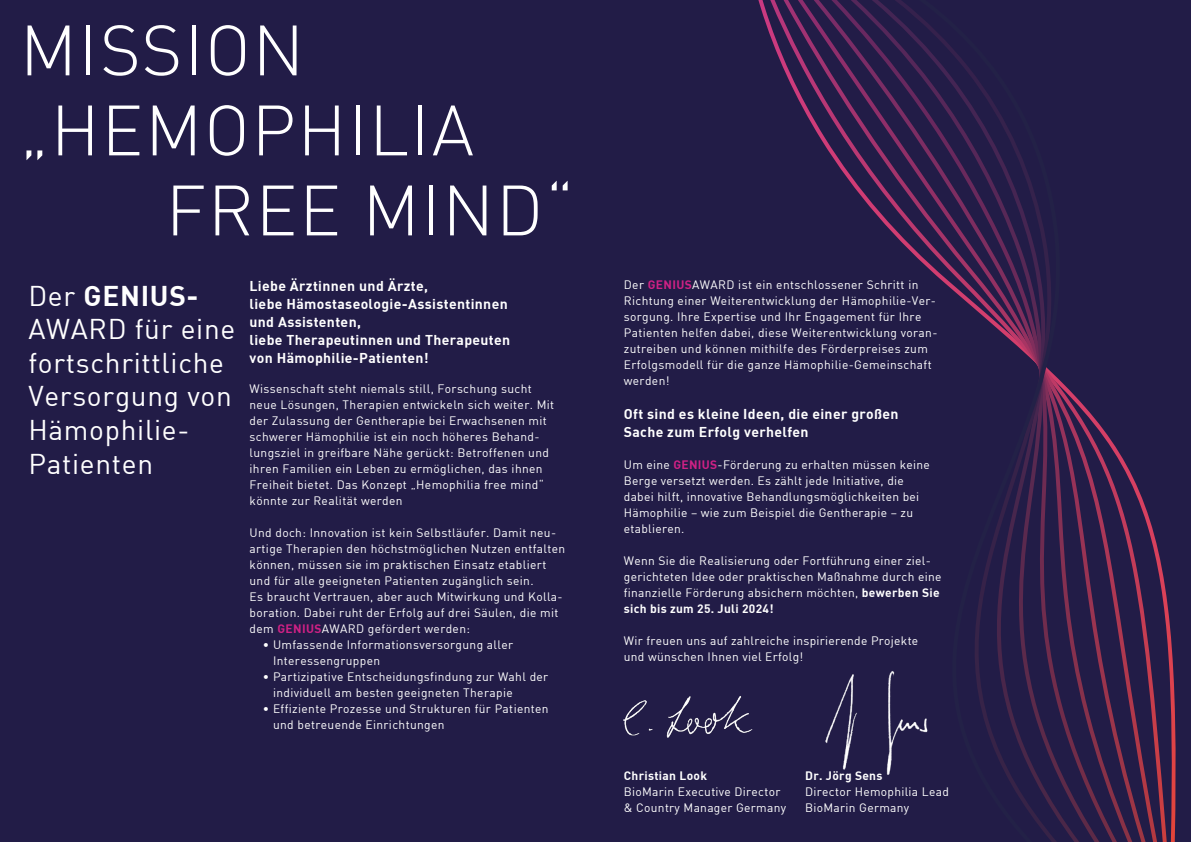
<style>
.page{position:relative;width:1191px;height:842px;background:#221c47}
.page>*{position:absolute;margin:0;border:0;box-sizing:border-box;transform-origin:0 0}
.t1{font:300 70px "DIN";letter-spacing:.025em;color:#fff}
.t2{font:28px/33.6px "DIN";letter-spacing:.025em;color:#fff}
.t3{font:28px "DIN Bold";letter-spacing:.025em;color:#fff}
.t4{font:14px/18px "DIN Bold";letter-spacing:.025em;color:#fff}
.t5{font:12px/16px "DIN";letter-spacing:.03em;color:#fff}
.t6{font:12px "DIN Bold";letter-spacing:.025em;color:#fff}
.s1{font-family:"DIN"}
.s2{font-family:"DIN Bold";color:#d02185}
.s3{font-family:"DIN Bold"}
</style>
<div class="page">
<svg style="left:758px;top:0;width:418px;height:842px"></svg>
<img style="left:800px;top:652px;width:159px;height:132px">
<img style="left:624px;top:683px;width:140px;height:59px">
<h1 class="t1" style="left:20px;top:7px;width:286px">MISSION</h1>
<h1 class="t1" style="left:20px;top:87px;width:455px">„HEMOPHILIA</h1>
<h1 class="t1" style="left:166px;top:167px;width:410px">FREE MIND“</h1>
<h2 class="t3" style="left:28px;top:277px;width:172px"><span class="s1">Der</span> GENIUS-</h2>
<h2 class="t2" style="left:28px;top:312px;width:208px">AWARD für eine fortschrittliche<br>Versorgung von<br>Hämophilie-<br>Patienten</h2>
<p class="t4" style="left:249px;top:277px;width:262px">Liebe Ärztinnen und Ärzte,<br>liebe Hämostaseologie-Assistentinnen und Assistenten,<br>liebe Therapeutinnen und Therapeuten von Hämophilie-Patienten!</p>
<p class="t5" style="left:249px;top:381px;width:306px">Wissenschaft steht niemals still, Forschung sucht neue Lösungen, Therapien entwickeln sich weiter. Mit der Zulassung der Gentherapie bei Erwachsenen mit schwerer Hämophilie ist ein noch höheres Behand&shy;lungsziel in greifbare Nähe gerückt: Betroffenen und ihren Familien ein Leben zu ermöglichen, das ihnen Freiheit bietet. Das Konzept „Hemophilia free mind“ könnte zur Realität werden</p>
<p class="t5" style="left:249px;top:525px;width:317px">Und doch: Innovation ist kein Selbstläufer. Damit neu&shy;artige Therapien den höchstmöglichen Nutzen entfalten können, müssen sie im praktischen Einsatz etabliert und für alle geeigneten Patienten zugänglich sein.<br>Es braucht Vertrauen, aber auch Mitwirkung und Kolla&shy;boration. Dabei ruht der Erfolg auf drei Säulen, die mit dem <span class="s2">GENIUS</span>AWARD gefördert werden:</p>
<p class="t5" style="left:273px;top:637px;width:242px;text-indent:-10px">• Umfassende Informationsversorgung aller<br>Interessengruppen</p>
<p class="t5" style="left:273px;top:669px;width:277px;text-indent:-10px">• Partizipative Entscheidungsfindung zur Wahl der individuell am besten geeigneten Therapie</p>
<p class="t5" style="left:273px;top:701px;width:277px;text-indent:-10px">• Effiziente Prozesse und Strukturen für Patienten und betreuende Einrichtungen</p>
<p class="t5" style="left:624px;top:276px;width:315px">Der <span class="s2">GENIUS</span>AWARD ist ein entschlossener Schritt in Richtung einer Weiterentwicklung der Hämophilie-Ver&shy;sorgung. Ihre Expertise und Ihr Engagement für Ihre Patienten helfen dabei, diese Weiterentwicklung voran&shy;zutreiben und können mithilfe des Förderpreises zum Erfolgsmodell für die ganze Hämophilie-Gemeinschaft werden!</p>
<p class="t4" style="left:624px;top:404px;width:276px">Oft sind es kleine Ideen, die einer großen<br>Sache zum Erfolg verhelfen</p>
<p class="t5" style="left:624px;top:456px;width:307px">Um eine <span class="s2">GENIUS</span>-Förderung zu erhalten müssen keine Berge versetzt werden. Es zählt jede Initiative, die dabei hilft, innovative Behandlungsmöglichkeiten bei Hämophilie – wie zum Beispiel die Gentherapie – zu etablieren.</p>
<p class="t5" style="left:624px;top:552px;width:319px">Wenn Sie die Realisierung oder Fortführung einer ziel&shy;gerichteten Idee oder praktischen Maßnahme durch eine finanzielle Förderung absichern möchten, <span class="s3">bewerben Sie</span></p>
<p class="t6" style="left:624px;top:601px;width:151px">sich bis zum 25. Juli 2024!</p>
<p class="t5" style="left:624px;top:632px;width:296px">Wir freuen uns auf zahlreiche inspirierende Projekte und wünschen Ihnen viel Erfolg!</p>
<p class="t6" style="left:624px;top:768px;width:85px">Christian Look</p>
<p class="t5" style="left:624px;top:784px;width:164px">BioMarin Executive Director &amp; Country Manager Germany</p>
<p class="t6" style="left:805px;top:768px;width:79px">Dr. Jörg Sens</p>
<p class="t5" style="left:805px;top:784px;width:145px">Director Hemophilia Lead<br>BioMarin Germany</p>
</div>
